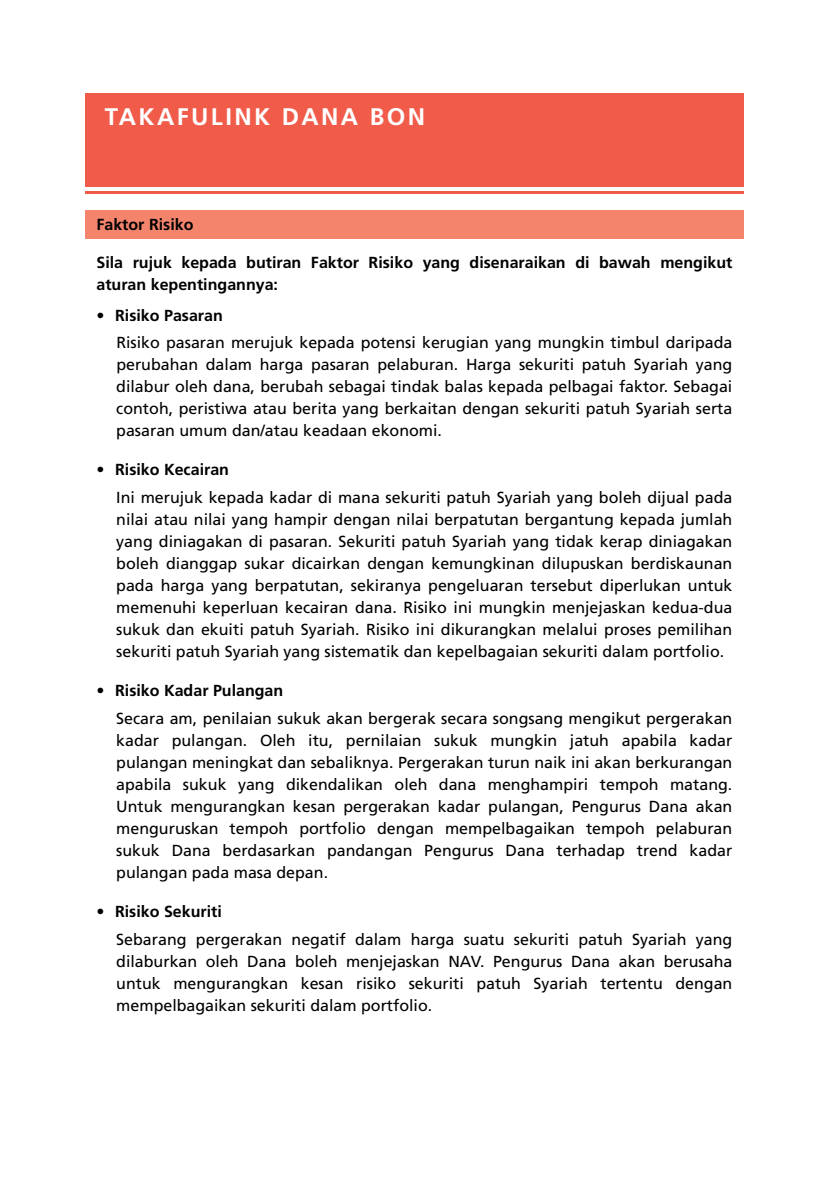
<style>
.page{position:relative;width:840px;height:1191px;background:#fff}
.page>*{position:absolute;margin:0;border:0;box-sizing:border-box;transform-origin:0 0}
.t1{font:700 24px "Frutiger";letter-spacing:.1em;color:#fff}
.t2{font:16px/22px "Frutiger";color:#000;text-align:justify}
.t3{font:700 16px/22px "Frutiger";color:#000}
</style>
<div class="page">
<div style="left:85px;top:93px;width:658px;height:94px;background:#f15b4a"></div>
<hr style="left:85px;top:191px;width:658px;height:3px;background:#f15b4a">
<div style="left:85px;top:211px;width:658px;height:28px;background:#f5846d"></div>
<h1 class="t1" style="left:105px;top:103px;width:321px">TAKAFULINK DANA BON</h1>
<p class="t3" style="left:96px;top:213px;width:98px">Faktor Risiko</p>
<p class="t3" style="left:96px;top:251px;width:637px">Sila rujuk kepada butiran Faktor Risiko yang disenaraikan di bawah mengikut aturan kepentingannya:</p>
<p class="t3" style="left:96px;top:304px;width:128px">• Risiko Pasaran</p>
<p class="t2" style="left:116px;top:332px;width:617px">Risiko pasaran merujuk kepada potensi kerugian yang mungkin timbul daripada perubahan dalam harga pasaran pelaburan. Harga sekuriti patuh Syariah yang dilabur oleh dana, berubah sebagai tindak balas kepada pelbagai faktor. Sebagai contoh, peristiwa atau berita yang berkaitan dengan sekuriti patuh Syariah serta pasaran umum dan/atau keadaan ekonomi.</p>
<p class="t3" style="left:96px;top:459px;width:134px">• Risiko Kecairan</p>
<p class="t2" style="left:116px;top:486px;width:617px">Ini merujuk kepada kadar di mana sekuriti patuh Syariah yang boleh dijual pada nilai atau nilai yang hampir dengan nilai berpatutan bergantung kepada jumlah yang diniagakan di pasaran. Sekuriti patuh Syariah yang tidak kerap diniagakan boleh dianggap sukar dicairkan dengan kemungkinan dilupuskan berdiskaunan pada harga yang berpatutan, sekiranya pengeluaran tersebut diperlukan untuk memenuhi keperluan kecairan dana. Risiko ini mungkin menjejaskan kedua-dua sukuk dan ekuiti patuh Syariah. Risiko ini dikurangkan melalui proses pemilihan sekuriti patuh Syariah yang sistematik dan kepelbagaian sekuriti dalam portfolio.</p>
<p class="t3" style="left:96px;top:679px;width:188px">• Risiko Kadar Pulangan</p>
<p class="t2" style="left:116px;top:707px;width:617px">Secara am, penilaian sukuk akan bergerak secara songsang mengikut pergerakan kadar pulangan. Oleh itu, pernilaian sukuk mungkin jatuh apabila kadar pulangan meningkat dan sebaliknya. Pergerakan turun naik ini akan berkurangan apabila sukuk yang dikendalikan oleh dana menghampiri tempoh matang.<br>Untuk mengurangkan kesan pergerakan kadar pulangan, Pengurus Dana akan menguruskan tempoh portfolio dengan mempelbagaikan tempoh pelaburan sukuk Dana berdasarkan pandangan Pengurus Dana terhadap trend kadar pulangan pada masa depan.</p>
<p class="t3" style="left:96px;top:900px;width:127px">• Risiko Sekuriti</p>
<p class="t2" style="left:116px;top:928px;width:617px">Sebarang pergerakan negatif dalam harga suatu sekuriti patuh Syariah yang dilaburkan oleh Dana boleh menjejaskan NAV. Pengurus Dana akan berusaha untuk mengurangkan kesan risiko sekuriti patuh Syariah tertentu dengan mempelbagaikan sekuriti dalam portfolio.</p>
</div>
